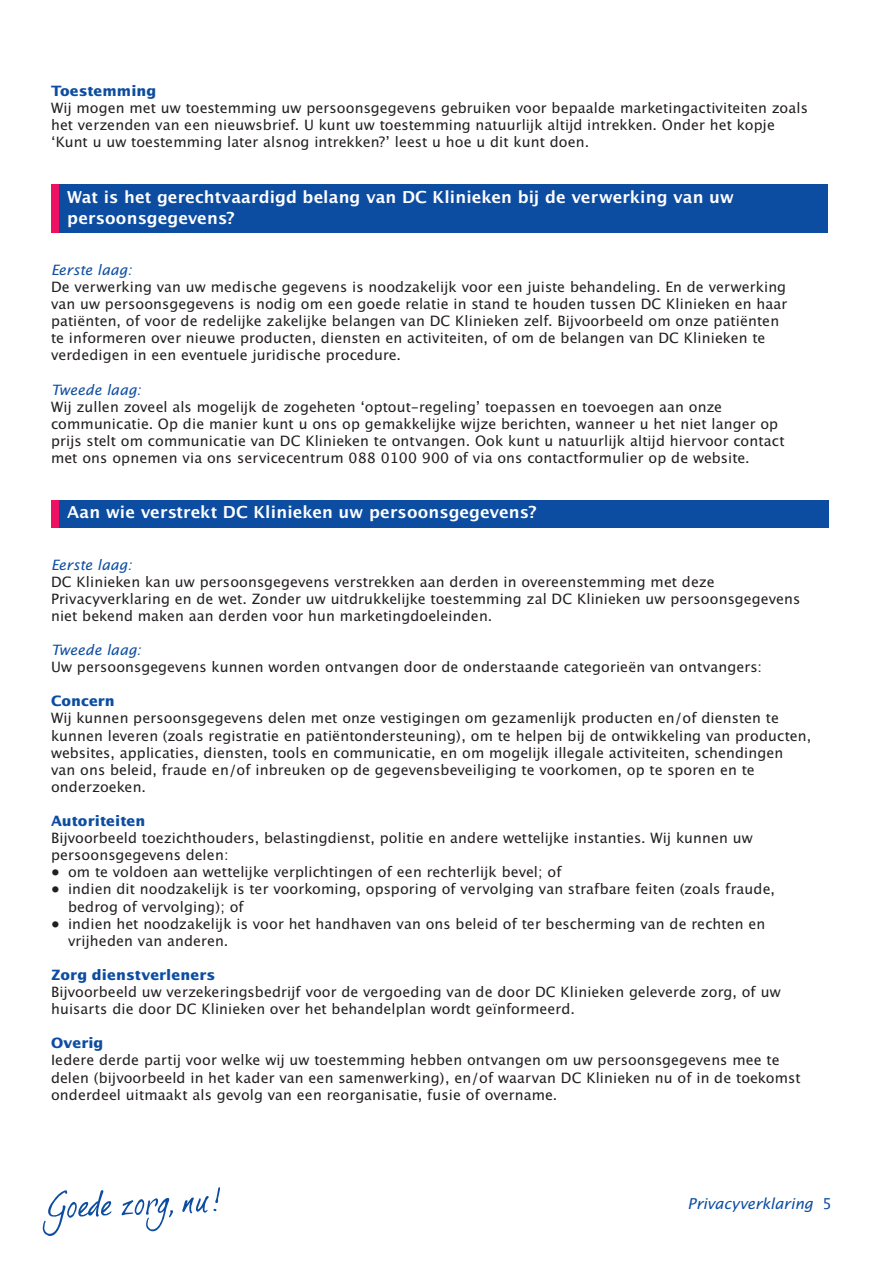
<style>
.page{position:relative;width:893px;height:1263px;background:#fff}
.page>*{position:absolute;margin:0;border:0;box-sizing:border-box;transform-origin:0 0}
.t1{font:16.5px/21px "Lucida San Dem";letter-spacing:.01em;color:#fff}
.t2{font:15px "Lucida San Rom Ita";letter-spacing:-.015em;color:#0d4da1}
.t3{font:14.25px/17.1px "Lucida San Rom";letter-spacing:.01em;color:#231f20}
.t4{font:700 14.25px "Lucida San";letter-spacing:.01em;color:#0d4da1}
.t5{font:14.25px "Lucida San Rom Ita";color:#0d4da1}
.s1{font-family:"Lucida San Rom"}
</style>
<div class="page">
<svg style="left:121px;top:1198px;width:53px;height:34px"></svg>
<svg style="left:42px;top:1190px;width:70px;height:46px"></svg>
<svg style="left:182px;top:1187px;width:38px;height:26px"></svg>
<div style="left:52px;top:500px;width:777px;height:28px;background:#0d4da1"></div>
<div style="left:52px;top:500px;width:7px;height:28px;background:#ec1163"></div>
<div style="left:51px;top:184px;width:777px;height:49px;background:#0d4da1"></div>
<div style="left:51px;top:184px;width:8px;height:49px;background:#ec1163"></div>
<p class="t4" style="left:51px;top:81px;width:107px">Toestemming</p>
<p class="t3" style="left:51px;top:100px;width:758px">Wij mogen met uw toestemming uw persoonsgegevens gebruiken voor bepaalde marketingactiviteiten zoals het verzenden van een nieuwsbrief. U kunt uw toestemming natuurlijk altijd intrekken. Onder het kopje ‘Kunt u uw toestemming later alsnog intrekken?’ leest u hoe u dit kunt doen.</p>
<p class="t1" style="left:67px;top:187px;width:668px">Wat is het gerechtvaardigd belang van DC Klinieken bij de verwerking van uw persoonsgegevens?</p>
<p class="t5" style="left:51px;top:261px;width:82px">Eerste laag:</p>
<p class="t3" style="left:51px;top:279px;width:738px">De verwerking van uw medische gegevens is noodzakelijk voor een juiste behandeling. En de verwerking van uw persoonsgegevens is nodig om een goede relatie in stand te houden tussen DC Klinieken en haar patiënten, of voor de redelijke zakelijke belangen van DC Klinieken zelf. Bijvoorbeeld om onze patiënten te informeren over nieuwe producten, diensten en activiteiten, of om de belangen van DC Klinieken te verdedigen in een eventuele juridische procedure.</p>
<p class="t5" style="left:51px;top:381px;width:92px">Tweede laag:</p>
<p class="t3" style="left:51px;top:398px;width:735px">Wij zullen zoveel als mogelijk de zogeheten ‘optout-regeling’ toepassen en toevoegen aan onze communicatie. Op die manier kunt u ons op gemakkelijke wijze berichten, wanneer u het niet langer op prijs stelt om communicatie van DC Klinieken te ontvangen. Ook kunt u natuurlijk altijd hiervoor contact met ons opnemen via ons servicecentrum 088 0100 900 of via ons contactformulier op de website.</p>
<p class="t1" style="left:67px;top:503px;width:471px">Aan wie verstrekt DC Klinieken uw persoonsgegevens?</p>
<p class="t5" style="left:51px;top:556px;width:82px">Eerste laag:</p>
<p class="t3" style="left:51px;top:573px;width:751px">DC Klinieken kan uw persoonsgegevens verstrekken aan derden in overeenstemming met deze<br>Privacyverklaring en de wet. Zonder uw uitdrukkelijke toestemming zal DC Klinieken uw persoonsgegevens niet bekend maken aan derden voor hun marketingdoeleinden.</p>
<p class="t5" style="left:51px;top:641px;width:92px">Tweede laag:</p>
<p class="t3" style="left:51px;top:659px;width:712px">Uw persoonsgegevens kunnen worden ontvangen door de onderstaande categorieën van ontvangers:</p>
<p class="t4" style="left:51px;top:692px;width:65px">Concern</p>
<p class="t3" style="left:51px;top:710px;width:762px">Wij kunnen persoonsgegevens delen met onze vestigingen om gezamenlijk producten en/of diensten te kunnen leveren (zoals registratie en patiëntondersteuning), om te helpen bij de ontwikkeling van producten, websites, applicaties, diensten, tools en communicatie, en om mogelijk illegale activiteiten, schendingen<br>van ons beleid, fraude en/of inbreuken op de gegevensbeveiliging te voorkomen, op te sporen en te onderzoeken.</p>
<p class="t4" style="left:51px;top:811px;width:96px">Autoriteiten</p>
<p class="t3" style="left:51px;top:830px;width:703px">Bijvoorbeeld toezichthouders, belastingdienst, politie en andere wettelijke instanties. Wij kunnen uw persoonsgegevens delen:</p>
<p class="t3" style="left:51px;top:864px;width:512px">• om te voldoen aan wettelijke verplichtingen of een rechterlijk bevel; of</p>
<p class="t3" style="left:68px;top:881px;width:708px;text-indent:-17px">• indien dit noodzakelijk is ter voorkoming, opsporing of vervolging van strafbare feiten (zoals fraude, bedrog of vervolging); of</p>
<p class="t3" style="left:68px;top:915px;width:699px;text-indent:-17px">• indien het noodzakelijk is voor het handhaven van ons beleid of ter bescherming van de rechten en vrijheden van anderen.</p>
<p class="t4" style="left:51px;top:965px;width:166px">Zorg dienstverleners</p>
<p class="t3" style="left:51px;top:984px;width:731px">Bijvoorbeeld uw verzekeringsbedrijf voor de vergoeding van de door DC Klinieken geleverde zorg, of uw huisarts die door DC Klinieken over het behandelplan wordt geïnformeerd.</p>
<p class="t4" style="left:51px;top:1034px;width:54px">Overig</p>
<p class="t3" style="left:51px;top:1052px;width:751px">Iedere derde partij voor welke wij uw toestemming hebben ontvangen om uw persoonsgegevens mee te delen (bijvoorbeeld in het kader van een samenwerking), en/of waarvan DC Klinieken nu of in de toekomst onderdeel uitmaakt als gevolg van een reorganisatie, fusie of overname.</p>
<p class="t2" style="left:687px;top:1194px;width:146px">Privacyverklaring <span class="s1">5</span></p>
</div>
